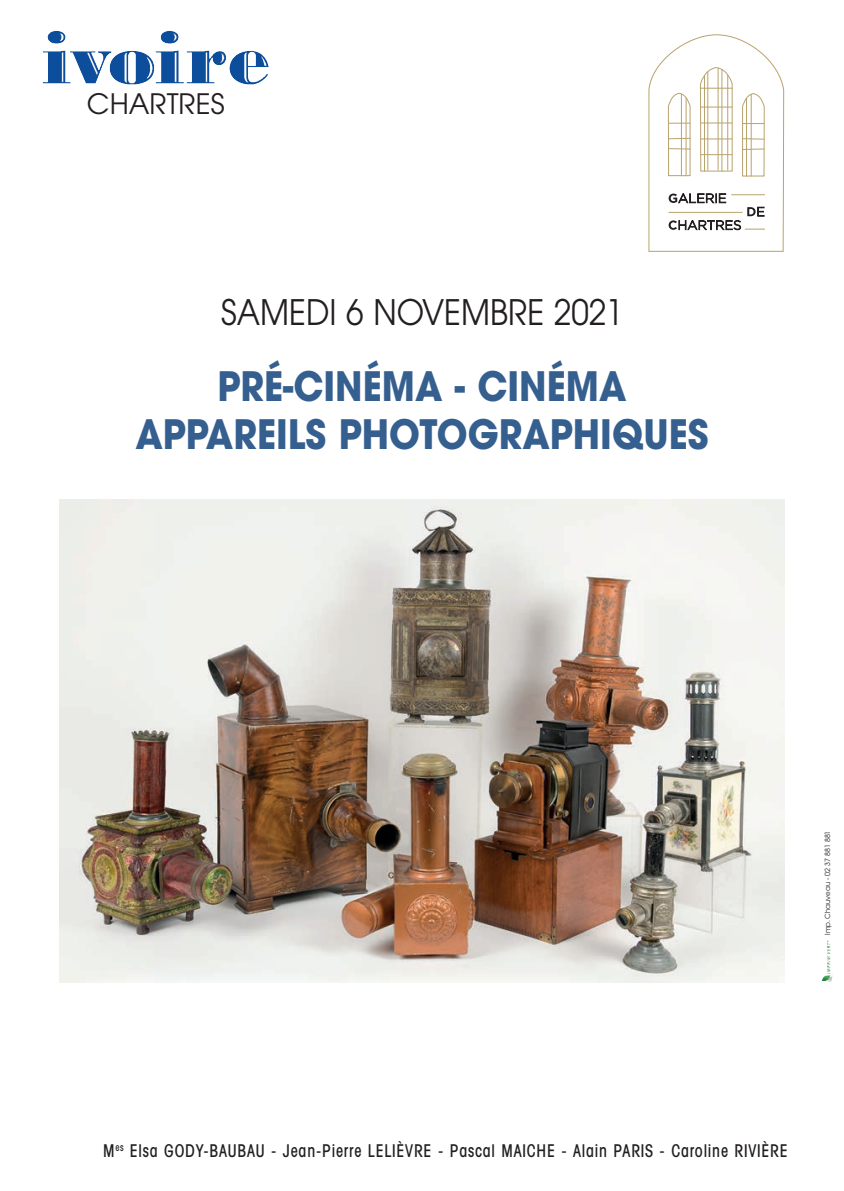
<style>
.page{position:relative;width:844px;height:1191px;background:#fff}
.page>*{position:absolute;margin:0;border:0;box-sizing:border-box;transform-origin:0 0}
.t1{font:700 40.25px/47.2px "Avant Garde";color:#355f8f;text-align:center;scale:.9 1}
.t2{font:35px "Avant Garde";color:#231f20;scale:.9 1}
.t3{font:28px "Avant Garde";color:#231f20}
.t4{font:500 condensed 17.68px "Avant Garde";letter-spacing:.05em;color:#231f20;scale:.9 1}
.t5{font:7.17px "Avant Garde";color:#231f20}
</style>
<div class="page">
<img style="left:42px;top:31px;width:227px;height:54px">
<img style="left:821px;top:940px;width:12px;height:42px">
<svg style="left:648px;top:34px;width:136px;height:218px"></svg>
<hr style="left:699px;top:88px;width:33px;height:1px;background:#b9a36d">
<hr style="left:700px;top:107px;width:32px;height:1px;background:#b9a36d">
<hr style="left:700px;top:123px;width:32px;height:1px;background:#b9a36d">
<hr style="left:700px;top:139px;width:32px;height:1px;background:#b9a36d">
<hr style="left:700px;top:154px;width:32px;height:1px;background:#b9a36d">
<hr style="left:721px;top:70px;width:1px;height:102px;background:#b9a36d">
<hr style="left:727px;top:75px;width:1px;height:95px;background:#b9a36d">
<hr style="left:707px;top:72px;width:1px;height:98px;background:#b9a36d">
<hr style="left:704px;top:76px;width:1px;height:96px;background:#b9a36d">
<hr style="left:717px;top:68px;width:1px;height:102px;background:#b9a36d">
<img style="left:60px;top:500px;width:724px;height:482px">
<h3 class="t3" style="left:87px;top:87px;width:139px">CHARTRES</h3>
<h2 class="t2" style="left:221px;top:291px;width:448px">SAMEDI 6 NOVEMBRE 2021</h2>
<h1 class="t1" style="left:135px;top:363px;width:638px">PRÉ-CINÉMA - CINÉMA<br>APPAREILS PHOTOGRAPHIQUES</h1>
<p class="t5" style="left:823px;top:935px;width:106px;rotate:-90deg">Imp. Chauveau - 02 37 881 881</p>
<p class="t4" style="left:103px;top:1140px;width:761px">M<sup>es</sup> Elsa GODY-BAUBAU - Jean-Pierre LELIÈVRE - Pascal MAICHE - Alain PARIS - Caroline RIVIÈRE</p>
</div>
